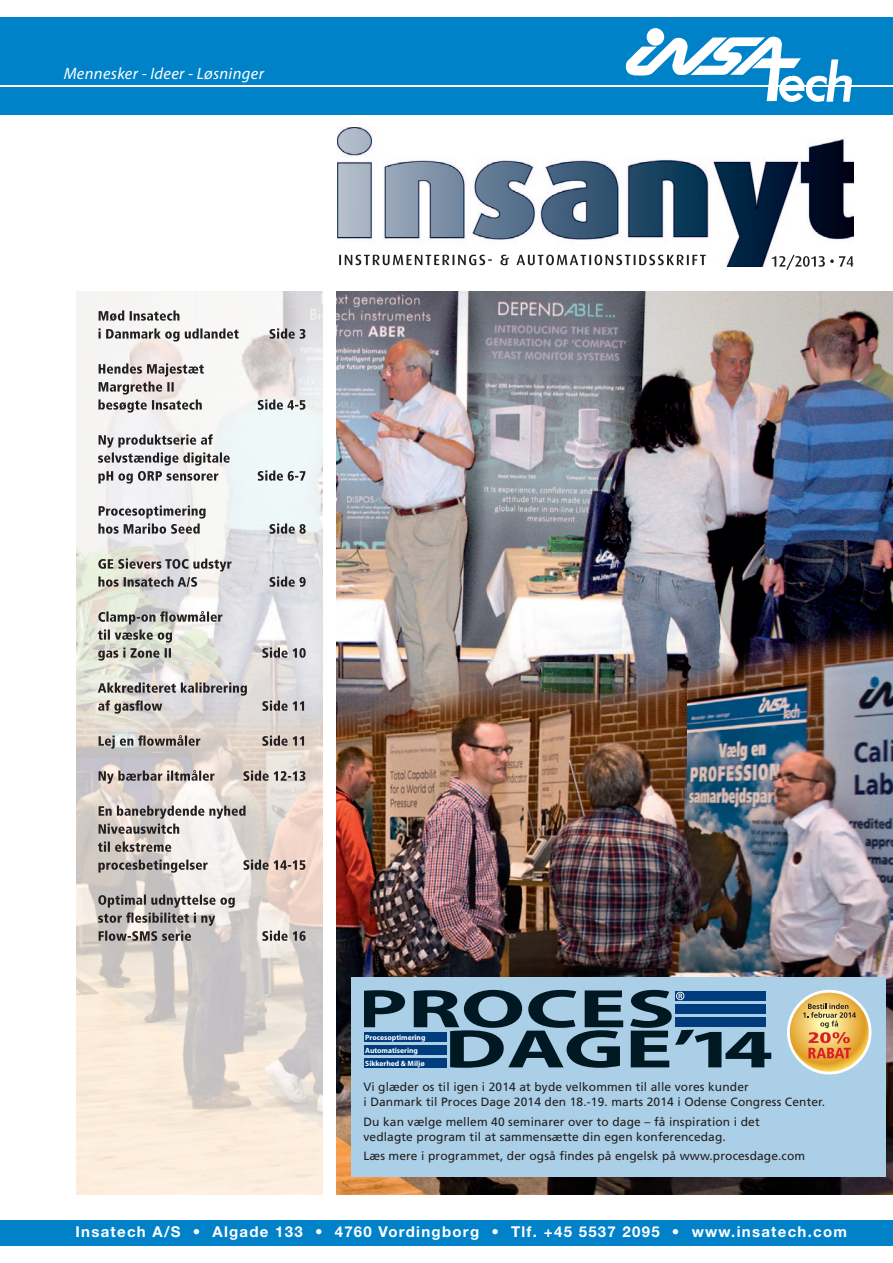
<style>
.page{position:relative;width:893px;height:1263px;background:#fff}
.page>*{position:absolute;margin:0;border:0;box-sizing:border-box;transform-origin:0 0}
.t1{font:700 54.6px/40.2px "Myriad";color:#001821;scale:1.65 1}
.t2{font:italic 16.5px "Myriad Pro";letter-spacing:.02em;color:#fff}
.t3{font:700 15px "Helvetica Neue";letter-spacing:.085em;color:#fff}
.t4{font:12px/15px "Frutiger";letter-spacing:.01em;color:#231f20}
.t5{font:700 7.5px "Myriad";color:#fff}
</style>
<div class="page">
<div style="left:0;top:17px;width:893px;height:98px;background:#0082c8"></div>
<div style="left:0;top:1220px;width:893px;height:26px;background:#0081c8"></div>
<img style="left:337px;top:127px;width:516px;height:140px">
<svg style="left:339px;top:255px;width:367px;height:10px"></svg>
<div style="left:647px;top:29px;width:17px;height:16px;background:#fff;border-radius:50%"></div>
<div style="left:647px;top:28px;width:17px;height:17px;border:1px solid #fff;border-radius:50%"></div>
<hr style="left:0;top:85px;width:893px;height:2px;background:#fff">
<svg style="left:626px;top:36px;width:226px;height:66px"></svg>
<svg style="left:772px;top:255px;width:81px;height:15px"></svg>
<img style="left:336px;top:291px;width:557px;height:903px">
<svg style="left:77px;top:291px;width:246px;height:904px"></svg>
<div style="left:351px;top:977px;width:534px;height:199px;background:#abcfe6"></div>
<div style="left:675px;top:991px;width:91px;height:10px;background:#013d7d"></div>
<div style="left:675px;top:1004px;width:91px;height:10px;background:#013d7d"></div>
<div style="left:675px;top:1017px;width:91px;height:10px;background:#013d7d"></div>
<div style="left:364px;top:1032px;width:83px;height:10px;background:#013d7d"></div>
<div style="left:364px;top:1045px;width:83px;height:10px;background:#013d7d"></div>
<div style="left:364px;top:1058px;width:83px;height:10px;background:#013d7d"></div>
<svg style="left:676px;top:992px;width:8px;height:8px"></svg>
<svg style="left:787px;top:990px;width:84px;height:84px"></svg>
<svg style="left:98px;top:894px;width:208px;height:47px;background:#bcb5b2"></svg>
<svg style="left:98px;top:859px;width:207px;height:14px"></svg>
<svg style="left:98px;top:841px;width:73px;height:11px"></svg>
<svg style="left:99px;top:805px;width:147px;height:29px"></svg>
<svg style="left:99px;top:770px;width:206px;height:14px;background:#b1a9a5"></svg>
<svg style="left:99px;top:735px;width:205px;height:14px;background:#b6aea8"></svg>
<svg style="left:98px;top:682px;width:206px;height:32px;background:#bdbaba"></svg>
<svg style="left:98px;top:611px;width:208px;height:50px;background:#c9cac6"></svg>
<svg style="left:98px;top:558px;width:208px;height:29px;background:#bebdbd"></svg>
<svg style="left:98px;top:505px;width:208px;height:29px"></svg>
<svg style="left:98px;top:434px;width:207px;height:50px"></svg>
<svg style="left:98px;top:363px;width:207px;height:50px"></svg>
<svg style="left:99px;top:328px;width:206px;height:14px"></svg>
<svg style="left:99px;top:310px;width:80px;height:11px"></svg>
<h2 class="t2" style="left:64px;top:63px;width:202px">Mennesker - Ideer - Løsninger</h2>
<h1 class="t1" style="left:444px;top:991px;width:201px;text-indent:-89px">PROCES<br>DAGE’14</h1>
<p class="t4" style="left:363px;top:1080px;width:463px">Vi glæder os til igen i 2014 at byde velkommen til alle vores kunder<br>i Danmark til Proces Dage 2014 den 18.-19. marts 2014 i Odense Congress Center.</p>
<p class="t4" style="left:363px;top:1114px;width:398px">Du kan vælge mellem 40 seminarer over to dage – få inspiration i det vedlagte program til at sammensætte din egen konferencedag.</p>
<p class="t4" style="left:363px;top:1148px;width:443px">Læs mere i programmet, der også findes på engelsk på www.procesdage.com</p>
<p class="t5" style="left:365px;top:1033px;width:62px">Procesoptimering</p>
<p class="t5" style="left:365px;top:1059px;width:61px">Sikkerhed &amp; Miljø</p>
<p class="t5" style="left:365px;top:1046px;width:54px">Automatisering</p>
<p class="t3" style="left:75px;top:1222px;width:773px">Insatech A/S • Algade 133 • 4760 Vordingborg • Tlf. +45 5537 2095 • www.insatech.com</p>
</div>
